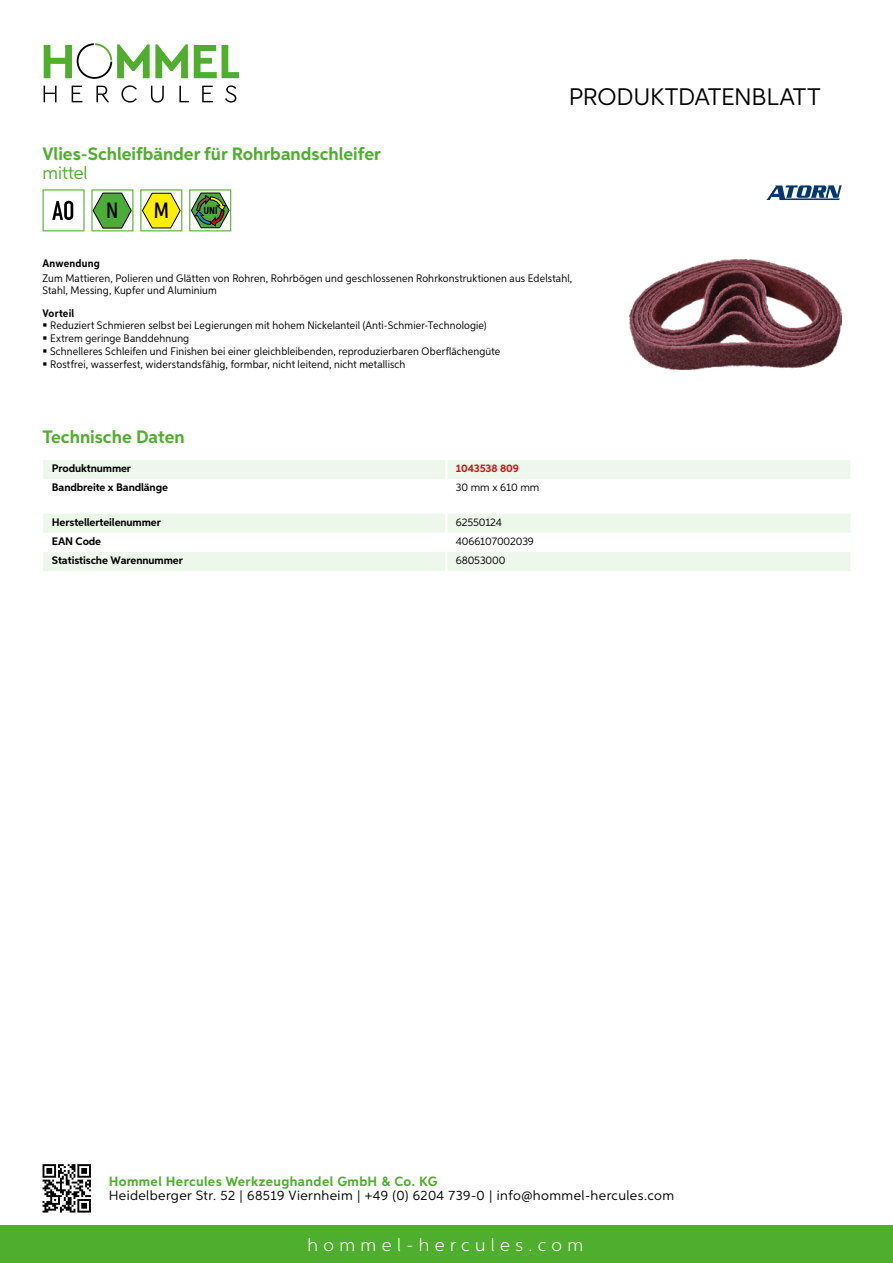
<style>
.page{position:relative;width:893px;height:1263px;background:#fff}
.page>*{position:absolute;margin:0;border:0;box-sizing:border-box;transform-origin:0 0}
.t1{font:24px "Aspira";letter-spacing:-.01em;color:#000}
.t2{font:500 22.2px "Aspira XX Nar";color:#000}
.t3{font:700 18px "Aspira";color:#50ae2f}
.t4{font:300 18px "Aspira";letter-spacing:.3em;color:#fff}
.t5{font:18px "Aspira";color:#50ae2f}
.t6{font:13.5px "Aspira";letter-spacing:.03em;color:#000}
.t7{font:700 13.5px "Aspira";letter-spacing:.03em;color:#50ae2f}
.t8{font:10.95px/12.8px "Aspira Nar";letter-spacing:.015em;color:#000}
.t9{font:700 10.95px "Aspira";letter-spacing:-.01em;color:#000}
.t10{font:10.95px "Aspira";letter-spacing:-.01em;color:#000}
.t11{font:700 10.95px "Aspira Nar";letter-spacing:.02em;color:#000}
.t12{font:700 10.95px "Aspira";letter-spacing:-.01em;color:#cd1013}
.t13{font:700 10.35px "Aspira XX Nar";color:#000}
</style>
<div class="page">
<div style="left:0;top:1226px;width:893px;height:37px;background:#50ae2f"></div>
<svg style="left:43px;top:1164px;width:48px;height:48px"></svg>
<svg style="left:194px;top:45px;width:45px;height:33px"></svg>
<svg style="left:44px;top:43px;width:144px;height:36px"></svg>
<svg style="left:44px;top:86px;width:13px;height:16px"></svg>
<svg style="left:72px;top:86px;width:10px;height:16px"></svg>
<svg style="left:96px;top:86px;width:13px;height:16px"></svg>
<svg style="left:121px;top:85px;width:16px;height:18px"></svg>
<svg style="left:151px;top:86px;width:13px;height:17px"></svg>
<svg style="left:179px;top:86px;width:10px;height:16px"></svg>
<svg style="left:202px;top:86px;width:11px;height:16px"></svg>
<svg style="left:225px;top:85px;width:11px;height:18px"></svg>
<div style="left:43px;top:460px;width:807px;height:19px;background:#eef7eb"></div>
<svg style="left:43px;top:514px;width:807px;height:57px"></svg>
<hr style="left:445px;top:552px;width:3px;height:19px;background:#fff">
<svg style="left:43px;top:189px;width:42px;height:42px"></svg>
<svg style="left:91px;top:189px;width:42px;height:42px"></svg>
<svg style="left:140px;top:189px;width:42px;height:42px"></svg>
<svg style="left:189px;top:189px;width:42px;height:42px"></svg>
<img style="left:629px;top:259px;width:213px;height:110px">
<svg style="left:766px;top:185px;width:76px;height:15px"></svg>
<h3 class="t3" style="left:43px;top:142px;width:340px">Vlies-Schleifbänder für Rohrbandschleifer</h3>
<h3 class="t5" style="left:43px;top:162px;width:47px">mittel</h3>
<h2 class="t2" style="left:106px;top:197px;width:14px">N</h2>
<h2 class="t2" style="left:154px;top:197px;width:17px">M</h2>
<p class="t13" style="left:203px;top:205px;width:16px">UNI</p>
<h1 class="t1" style="left:569px;top:82px;width:253px">Produktdatenblatt</h1>
<p class="t11" style="left:43px;top:257px;width:59px">Anwendung</p>
<p class="t8" style="left:43px;top:273px;width:531px;line-height:12px">Zum Mattieren, Polieren und Glätten von Rohren, Rohrbögen und geschlossenen Rohrkonstruktionen aus Edelstahl,<br>Stahl, Messing, Kupfer und Aluminium</p>
<p class="t11" style="left:43px;top:306px;width:33px">Vorteil</p>
<p class="t8" style="left:50px;top:319px;width:452px">Reduziert Schmieren selbst bei Legierungen mit hohem Nickelanteil (Anti-Schmier-Technologie)<br>Extrem geringe Banddehnung<br>Schnelleres Schleifen und Finishen bei einer gleichbleibenden, reproduzierbaren Oberflächengüte Rostfrei, wasserfest, widerstandsfähig, formbar, nicht leitend, nicht metallisch</p>
<h3 class="t3" style="left:43px;top:426px;width:144px">Technische Daten</h3>
<p class="t9" style="left:52px;top:461px;width:81px">Produktnummer</p>
<p class="t12" style="left:456px;top:461px;width:64px">1043538 809</p>
<p class="t9" style="left:52px;top:481px;width:118px">Bandbreite x Bandlänge</p>
<p class="t10" style="left:456px;top:481px;width:85px">30 mm x 610 mm</p>
<p class="t9" style="left:52px;top:515px;width:111px">Herstellerteilenummer</p>
<p class="t10" style="left:456px;top:515px;width:48px">62550124</p>
<p class="t9" style="left:52px;top:534px;width:51px">EAN Code</p>
<p class="t10" style="left:456px;top:534px;width:80px">4066107002039</p>
<p class="t9" style="left:52px;top:553px;width:132px">Statistische Warennummer</p>
<p class="t10" style="left:456px;top:553px;width:51px">68053000</p>
<p class="t7" style="left:109px;top:1172px;width:330px">Hommel Hercules Werkzeughandel GmbH &amp; Co. KG</p>
<p class="t6" style="left:109px;top:1187px;width:567px">Heidelberger Str. 52 | 68519 Viernheim | +49 (0) 6204 739-0 | info@hommel-hercules.com</p>
<h3 class="t4" style="left:307px;top:1234px;width:277px">hommel-hercules.com</h3>
</div>
